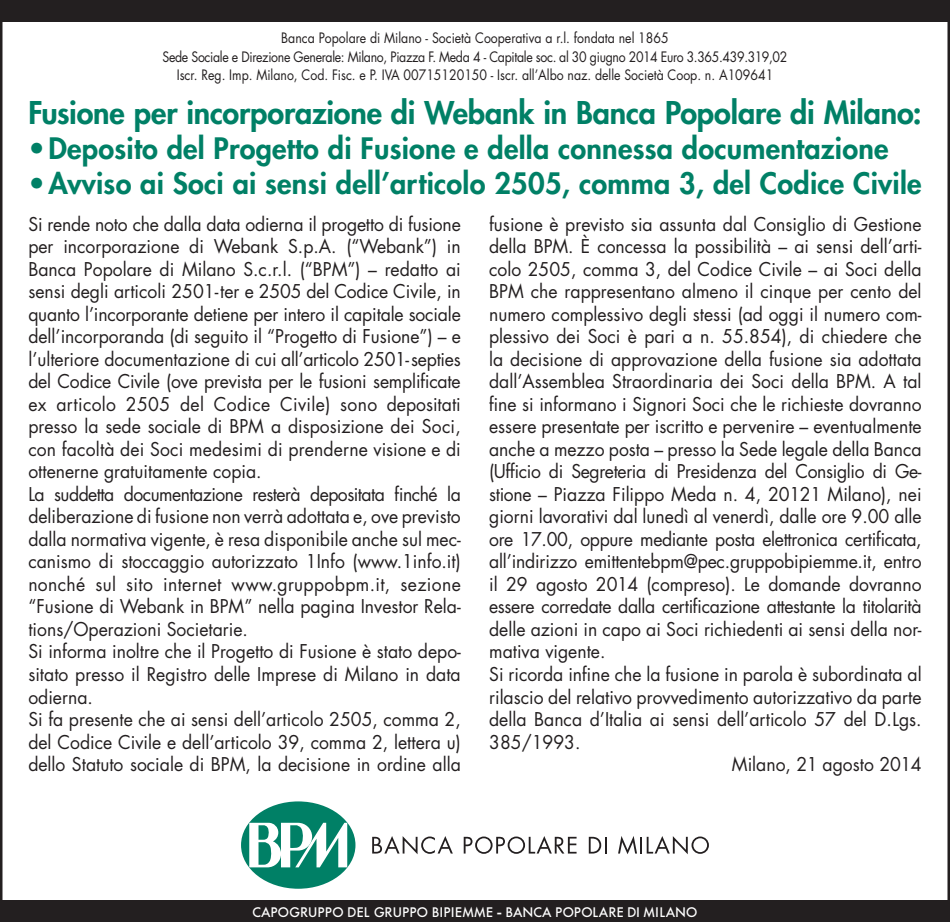
<style>
.page{position:relative;width:950px;height:922px;background:#fff}
.page>*{position:absolute;margin:0;border:0;box-sizing:border-box;transform-origin:0 0}
.t1{font:800 30.5px "Futura";letter-spacing:-.005em;color:#008066}
.t2{font:800 28.75px "Futura";letter-spacing:.01em;color:#008066}
.t3{font:18.5px/22.5px "Futura";color:#231f20;text-align:justify;scale:.95 1}
.t4{font:18.5px "Futura";letter-spacing:-.03em;color:#231f20;scale:.95 1}
.t5{font:14px "Futura";color:#231f20;scale:.88 1}
.t6{font:14px "Futura";letter-spacing:-.025em;color:#231f20;scale:.88 1}
.t7{font:500 13.75px "Futura BQ";letter-spacing:.025em;color:#fff}
.s1{font-weight:600}
</style>
<div class="page">
<div style="left:0;top:0;width:950px;height:21px;background:#231f20"></div>
<div style="left:0;top:900px;width:950px;height:21px;background:#231f20"></div>
<div style="left:241px;top:801px;width:114px;height:87px;background:#008066;border-radius:50%"></div>
<svg style="left:249px;top:822px;width:98px;height:45px"></svg>
<svg style="left:372px;top:836px;width:81px;height:18px"></svg>
<svg style="left:464px;top:836px;width:112px;height:17px"></svg>
<svg style="left:589px;top:836px;width:18px;height:17px"></svg>
<svg style="left:618px;top:836px;width:91px;height:18px"></svg>
<p class="t5" style="left:281px;top:29px;width:442px">Banca Popolare di Milano - Società Cooperativa a r.l. fondata nel 1865</p>
<p class="t6" style="left:162px;top:47px;width:711px">Sede Sociale e Direzione Generale: Milano, Piazza F. Meda 4 - Capitale soc. al 30 giugno 2014 Euro 3.365.439.319,02</p>
<p class="t5" style="left:177px;top:66px;width:679px">Iscr. Reg. Imp. Milano, Cod. Fisc. e P. IVA 00715120150 - Iscr. all’Albo naz. delle Società Coop. n. A109641</p>
<p class="t1" style="left:28px;top:92px;width:894px">Fusione per incorporazione di Webank in Banca Popolare di Milano:</p>
<p class="t2" style="left:28px;top:129px;width:862px">•Deposito del Progetto di Fusione e della connessa documentazione</p>
<p class="t2" style="left:28px;top:164px;width:894px">•Avviso ai Soci ai sensi dell’articolo 2505, comma 3, del Codice Civile</p>
<p class="t3" style="left:28px;top:213px;width:457px">Si rende noto che dalla data odierna il progetto di fusione</p>
<p class="t3" style="left:28px;top:235px;width:457px">per incorporazione di Webank S.p.A. (“Webank”) in Banca Popolare di Milano S.c.r.l. (“BPM”) – redatto ai sensi degli articoli 2501-ter e 2505 del Codice Civile, in quanto l’incorporante detiene per intero il capitale sociale dell’incorporanda (di seguito il “Progetto di Fusione”) – e l’ulteriore documentazione di cui all’articolo 2501-septies del Codice Civile (ove prevista per le fusioni semplificate ex articolo 2505 del Codice Civile) sono depositati presso la sede sociale di BPM a disposizione dei Soci, con facoltà dei Soci medesimi di prenderne visione e di ottenerne gratuitamente copia.</p>
<p class="t4" style="left:28px;top:482px;width:457px">La suddetta documentazione resterà depositata finché la</p>
<p class="t3" style="left:28px;top:505px;width:457px">deliberazione di fusione non verrà adottata e, ove previsto dalla normativa vigente, è resa disponibile anche sul mec&shy;canismo di stoccaggio autorizzato 1Info (www.1info.it)</p>
<p class="t3" style="left:28px;top:573px;width:457px">nonché sul sito internet www.gruppobpm.it, sezione “Fusione di Webank in BPM” nella pagina Investor Rela&shy;tions/Operazioni Societarie.</p>
<p class="t3" style="left:28px;top:640px;width:457px">Si informa inoltre che il Progetto di Fusione è stato depo&shy;sitato presso il Registro delle Imprese di Milano in data odierna.</p>
<p class="t3" style="left:28px;top:708px;width:457px">Si fa presente che ai sensi dell’articolo 2505, comma 2, del Codice Civile e dell’articolo 39, comma 2, lettera u) dello Statuto sociale di BPM, la decisione in ordine alla</p>
<p class="t3" style="left:489px;top:213px;width:457px">fusione è previsto sia assunta dal Consiglio di Gestione della BPM. È concessa la possibilità – ai sensi dell’arti&shy;colo 2505, comma 3, del Codice Civile – ai Soci della BPM che rappresentano almeno il cinque per cento del numero complessivo degli stessi (ad oggi il numero com&shy;plessivo dei Soci è pari a n. 55.854), di chiedere che la decisione di approvazione della fusione sia adottata dall’Assemblea Straordinaria dei Soci della BPM. A tal fine si informano i Signori Soci che le richieste dovranno essere presentate per iscritto e pervenire – eventualmente anche a mezzo posta – presso la Sede legale della Banca</p>
<p class="t3" style="left:489px;top:460px;width:457px">(Ufficio di Segreteria di Presidenza del Consiglio di Ge&shy;stione – Piazza Filippo Meda n. 4, 20121 Milano), nei giorni lavorativi dal lunedì al venerdì, dalle ore 9.00 alle ore 17.00, oppure mediante posta elettronica certificata, all’indirizzo emittentebpm@pec.gruppobipiemme.it, entro</p>
<p class="t3" style="left:489px;top:573px;width:457px">il 29 agosto 2014 (compreso). Le domande dovranno essere corredate dalla certificazione attestante la titolarità delle azioni in capo ai Soci richiedenti ai sensi della nor&shy;mativa vigente.</p>
<p class="t3" style="left:489px;top:663px;width:457px">Si ricorda infine che la fusione in parola è subordinata al rilascio del relativo provvedimento autorizzativo da parte della Banca d’Italia ai sensi dell’articolo 57 del D.Lgs.<br>385/1993.</p>
<p class="t3" style="left:732px;top:753px;width:201px">Milano, 21 agosto 2014</p>
<p class="t7" style="left:252px;top:904px;width:446px">CAPOGRUPPO DEL GRUPPO BIPIEMME <span class="s1">-</span> BANCA POPOLARE DI MILANO</p>
</div>
